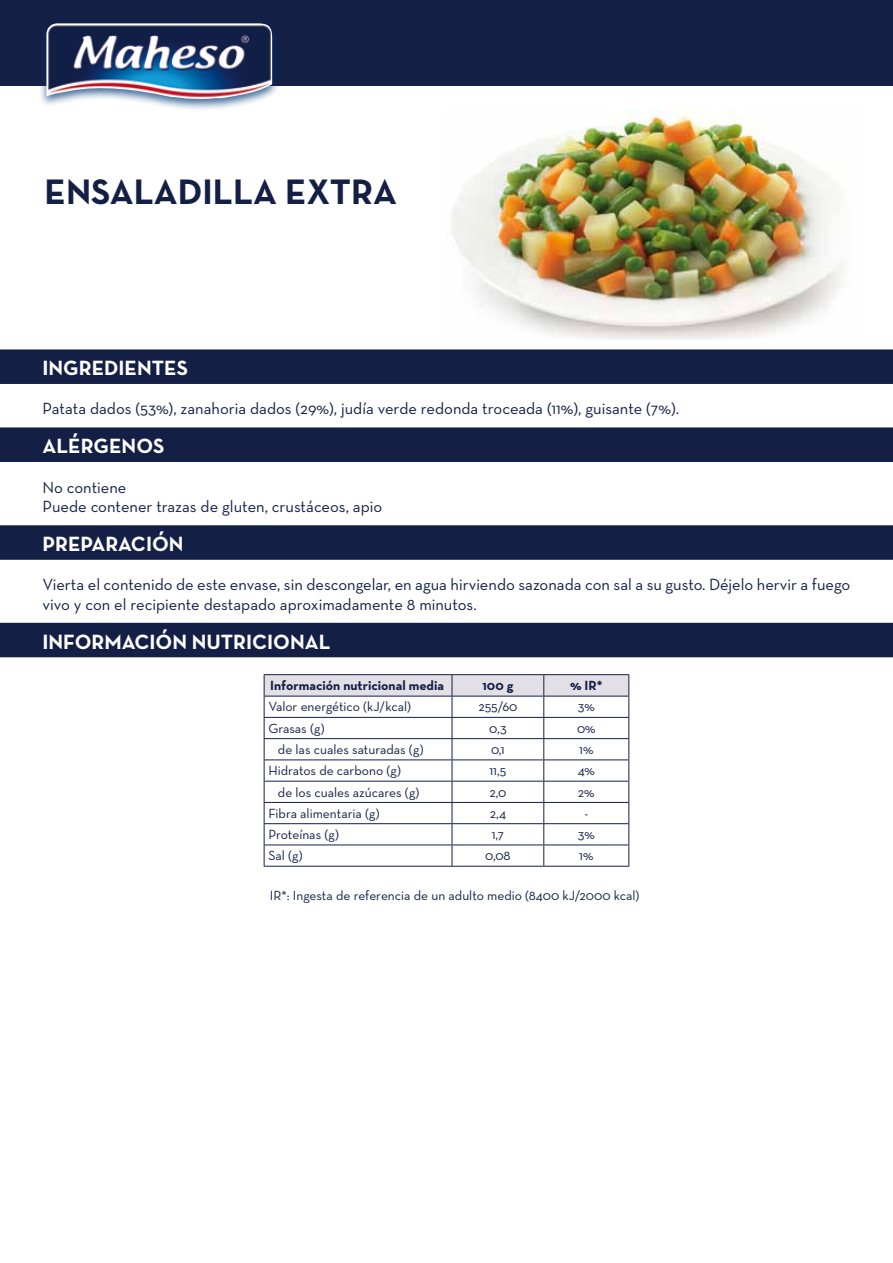
<style>
.page{position:relative;width:893px;height:1263px;background:#fff}
.page>*{position:absolute;margin:0;border:0;box-sizing:border-box;transform-origin:0 0}
.t1{font:700 36px "Neutra Text";color:#141f46}
.t2{font:700 21px "Neutra Text";color:#fff}
.t3{font:16.5px/19.5px "Neutra Text";color:#141f46}
.t4{font:13.5px "Neutra Text";color:#141f46}
.t5{font:700 13.5px "Neutra Text";color:#141f46}
</style>
<div class="page">
<img style="left:451px;top:111px;width:390px;height:228px">
<div style="left:0;top:349px;width:893px;height:35px;background:#141f46"></div>
<div style="left:0;top:427px;width:893px;height:35px;background:#141f46"></div>
<div style="left:0;top:525px;width:893px;height:35px;background:#141f46"></div>
<div style="left:0;top:623px;width:893px;height:34px;background:#141f46"></div>
<hr style="left:264px;top:674px;width:188px;height:1px;background:#141f46">
<hr style="left:452px;top:674px;width:92px;height:1px;background:#141f46">
<hr style="left:544px;top:674px;width:85px;height:1px;background:#141f46">
<svg style="left:264px;top:675px;width:365px;height:191px"></svg>
<hr style="left:264px;top:717px;width:188px;height:1px;background:#141f46">
<hr style="left:452px;top:717px;width:92px;height:1px;background:#141f46">
<hr style="left:544px;top:717px;width:85px;height:1px;background:#141f46">
<hr style="left:264px;top:738px;width:188px;height:1px;background:#141f46">
<hr style="left:452px;top:738px;width:92px;height:1px;background:#141f46">
<hr style="left:544px;top:738px;width:85px;height:1px;background:#141f46">
<hr style="left:264px;top:759px;width:188px;height:1px;background:#141f46">
<hr style="left:452px;top:759px;width:92px;height:1px;background:#141f46">
<hr style="left:544px;top:759px;width:85px;height:1px;background:#141f46">
<hr style="left:264px;top:781px;width:188px;height:1px;background:#141f46">
<hr style="left:452px;top:781px;width:92px;height:1px;background:#141f46">
<hr style="left:544px;top:781px;width:85px;height:1px;background:#141f46">
<hr style="left:264px;top:802px;width:188px;height:1px;background:#141f46">
<hr style="left:452px;top:802px;width:92px;height:1px;background:#141f46">
<hr style="left:544px;top:802px;width:85px;height:1px;background:#141f46">
<hr style="left:264px;top:823px;width:188px;height:1px;background:#141f46">
<hr style="left:452px;top:823px;width:92px;height:1px;background:#141f46">
<hr style="left:544px;top:823px;width:85px;height:1px;background:#141f46">
<hr style="left:264px;top:844px;width:188px;height:1px;background:#141f46">
<hr style="left:452px;top:844px;width:92px;height:1px;background:#141f46">
<hr style="left:544px;top:844px;width:85px;height:1px;background:#141f46">
<hr style="left:264px;top:866px;width:188px;height:1px;background:#141f46">
<hr style="left:452px;top:866px;width:92px;height:1px;background:#141f46">
<hr style="left:544px;top:866px;width:85px;height:1px;background:#141f46">
<div style="left:0;top:0;width:893px;height:85px;background:#141f46"></div>
<div style="left:39px;top:20px;width:241px;height:91px;background:#003b79;opacity:.75"></div>
<img style="left:46px;top:23px;width:226px;height:76px">
<h1 class="t1" style="left:45px;top:169px;width:354px">ENSALADILLA EXTRA</h1>
<p class="t2" style="left:43px;top:355px;width:147px">INGREDIENTES</p>
<p class="t3" style="left:43px;top:399px;width:638px">Patata dados (53%), zanahoria dados (29%), judía verde redonda troceada (11%), guisante (7%).</p>
<p class="t2" style="left:43px;top:433px;width:123px">ALÉRGENOS</p>
<p class="t3" style="left:43px;top:477px;width:341px">No contiene<br>Puede contener trazas de gluten, crustáceos, apio</p>
<p class="t2" style="left:43px;top:531px;width:143px">PREPARACIÓN</p>
<p class="t3" style="left:43px;top:575px;width:809px">Vierta el contenido de este envase, sin descongelar, en agua hirviendo sazonada con sal a su gusto. Déjelo hervir a fuego vivo y con el recipiente destapado aproximadamente 8 minutos.</p>
<p class="t2" style="left:43px;top:628px;width:289px">INFORMACIÓN NUTRICIONAL</p>
<p class="t5" style="left:270px;top:677px;width:175px">INFORMACIÓN NUTRICIONAL MEDIA</p>
<p class="t5" style="left:482px;top:677px;width:32px">100 G</p>
<p class="t5" style="left:570px;top:677px;width:34px">% IR *</p>
<p class="t4" style="left:268px;top:699px;width:144px">Valor energético (kJ/kcal)</p>
<p class="t4" style="left:478px;top:699px;width:41px">255/60</p>
<p class="t4" style="left:578px;top:699px;width:18px">3%</p>
<p class="t4" style="left:268px;top:720px;width:58px">Grasas (g)</p>
<p class="t4" style="left:489px;top:720px;width:19px">0,3</p>
<p class="t4" style="left:577px;top:720px;width:20px">0%</p>
<p class="t4" style="left:278px;top:741px;width:147px">de las cuales saturadas (g)</p>
<p class="t4" style="left:491px;top:741px;width:15px">0,1</p>
<p class="t4" style="left:579px;top:741px;width:16px">1%</p>
<p class="t4" style="left:268px;top:762px;width:134px">Hidratos de carbono (g)</p>
<p class="t4" style="left:489px;top:762px;width:18px">11,5</p>
<p class="t4" style="left:578px;top:762px;width:18px">4%</p>
<p class="t4" style="left:278px;top:784px;width:143px">de los cuales azúcares (g)</p>
<p class="t4" style="left:489px;top:784px;width:19px">2,0</p>
<p class="t4" style="left:578px;top:784px;width:18px">2%</p>
<p class="t4" style="left:268px;top:805px;width:113px">Fibra alimentaria (g)</p>
<p class="t4" style="left:490px;top:805px;width:18px">2,4</p>
<p class="t4" style="left:584px;top:805px;width:5px">-</p>
<p class="t4" style="left:268px;top:826px;width:72px">Proteínas (g)</p>
<p class="t4" style="left:492px;top:826px;width:14px">1,7</p>
<p class="t4" style="left:578px;top:826px;width:18px">3%</p>
<p class="t4" style="left:268px;top:847px;width:36px">Sal (g)</p>
<p class="t4" style="left:485px;top:847px;width:27px">0,08</p>
<p class="t4" style="left:579px;top:847px;width:16px">1%</p>
<p class="t4" style="left:270px;top:887px;width:371px">IR*: Ingesta de referencia de un adulto medio (8400 kJ/2000 kcal)</p>
</div>
